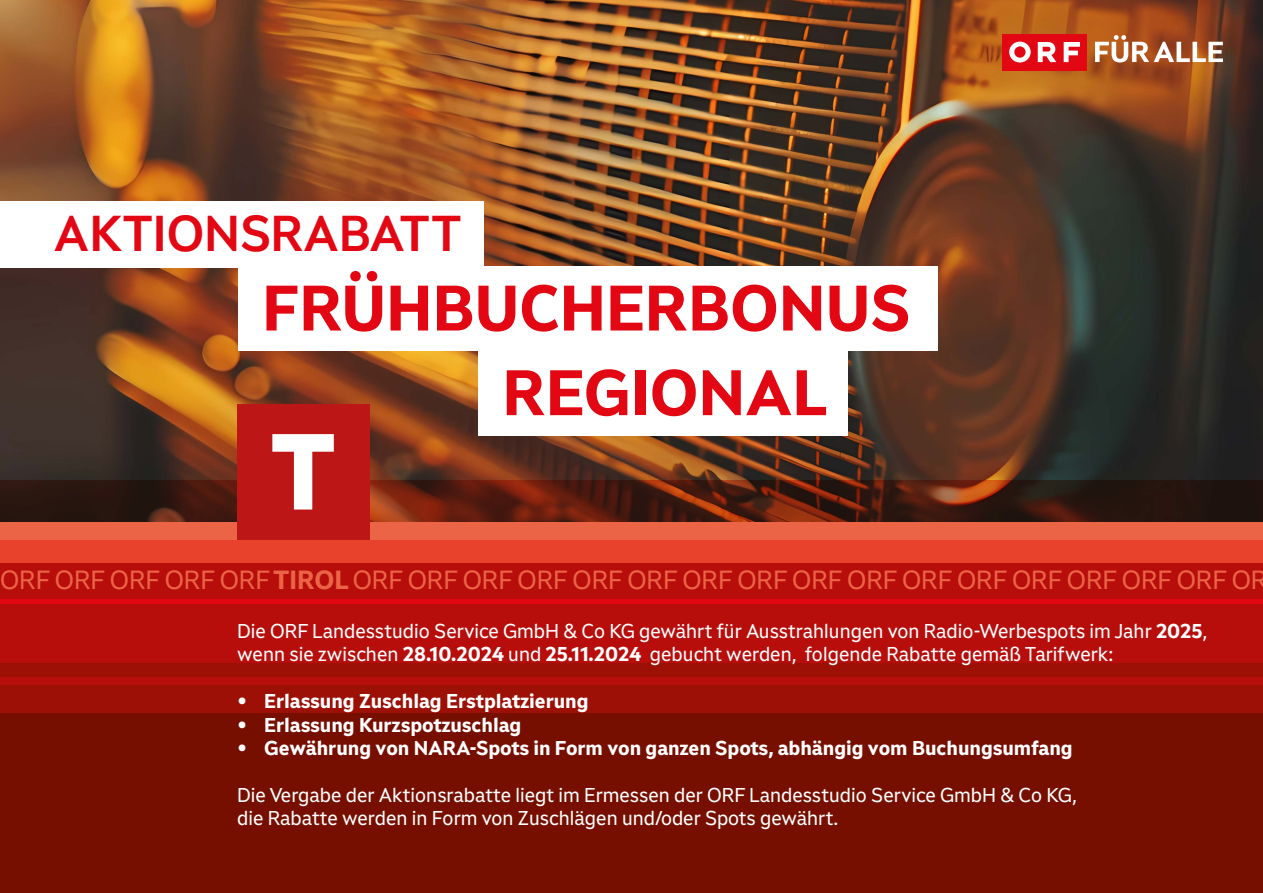
<style>
.page{position:relative;width:1263px;height:893px;background:#fff}
.page>*{position:absolute;margin:0;border:0;box-sizing:border-box;transform-origin:0 0}
.Chalk_Lauftext_01{font:700 62.85px "ORF Universal Basic HL";color:#e30613}
.Chalk_Lauftext_01-2{font:500 49.05px "ORF Universal Basic HL";color:#e30613}
.t1{font:25.65px "ORF Universal Basic HL";color:#ec6446}
.t2{font:19.5px/23.4px "ORF Universal Basic HL";color:#fff}
.t3{font:700 19.5px "ORF Universal Basic HL";color:#fff}
.s1{font-weight:700}
</style>
<div class="page">
<img style="left:0;top:0;width:1263px;height:480px">
<div style="left:0;top:540px;width:1263px;height:23px;background:#e8412c"></div>
<div style="left:0;top:563px;width:1263px;height:107px;background:#b70e0c"></div>
<div style="left:0;top:664px;width:1263px;height:83px;background:#9c1006"></div>
<div style="left:0;top:714px;width:1263px;height:179px;background:#770f00"></div>
<div style="left:0;top:677px;width:1263px;height:8px;background:#b70e0c"></div>
<svg style="left:0;top:480px;width:1263px;height:42px;background:#471c10"></svg>
<div style="left:0;top:599px;width:1263px;height:5px;background:#e30613"></div>
<div style="left:0;top:522px;width:1263px;height:18px;background:#ec6446"></div>
<div style="left:238px;top:266px;width:700px;height:85px;background:#fff"></div>
<div style="left:0;top:201px;width:484px;height:66px;background:#fff"></div>
<div style="left:237px;top:404px;width:132px;height:136px;background:#bc1716"></div>
<svg style="left:272px;top:434px;width:62px;height:75px"></svg>
<div style="left:1002px;top:34px;width:85px;height:36px;background:#e30613"></div>
<svg style="left:1009px;top:42px;width:71px;height:20px"></svg>
<svg style="left:1095px;top:35px;width:128px;height:28px"></svg>
<div style="left:478px;top:351px;width:370px;height:85px;background:#fff"></div>
<p class="Chalk_Lauftext_01-2" style="left:54px;top:203px;width:409px">AKTIONSRABATT</p>
<p class="Chalk_Lauftext_01" style="left:262px;top:268px;width:649px">FRÜHBUCHERBONUS</p>
<p class="Chalk_Lauftext_01" style="left:502px;top:353px;width:327px">REGIONAL</p>
<p class="t1" style="left:0;top:564px;width:1269px">ORF ORF ORF ORF ORF <span class="s1">TIROL</span> ORF ORF ORF ORF ORF ORF ORF ORF ORF ORF ORF ORF ORF ORF ORF ORF OR</p>
<p class="t2" style="left:237px;top:619px;width:971px">Die ORF Landesstudio Service GmbH &amp; Co KG gewährt für Ausstrahlungen von Radio-Werbespots im Jahr <span class="s1">2025</span>, wenn sie zwischen <span class="s1">28.10.2024</span> und <span class="s1">25.11.2024</span> gebucht werden, folgende Rabatte gemäß Tarifwerk:</p>
<p class="t3" style="left:237px;top:689px;width:353px">• Erlassung Zuschlag Erstplatzierung</p>
<p class="t3" style="left:237px;top:712px;width:286px">• Erlassung Kurzspotzuschlag</p>
<p class="t3" style="left:237px;top:735px;width:837px">• Gewährung von NARA-Spots in Form von ganzen Spots, abhängig vom Buchungsumfang</p>
<p class="t2" style="left:237px;top:783px;width:841px">Die Vergabe der Aktionsrabatte liegt im Ermessen der ORF Landesstudio Service GmbH &amp; Co KG, die Rabatte werden in Form von Zuschlägen und/oder Spots gewährt.</p>
</div>
